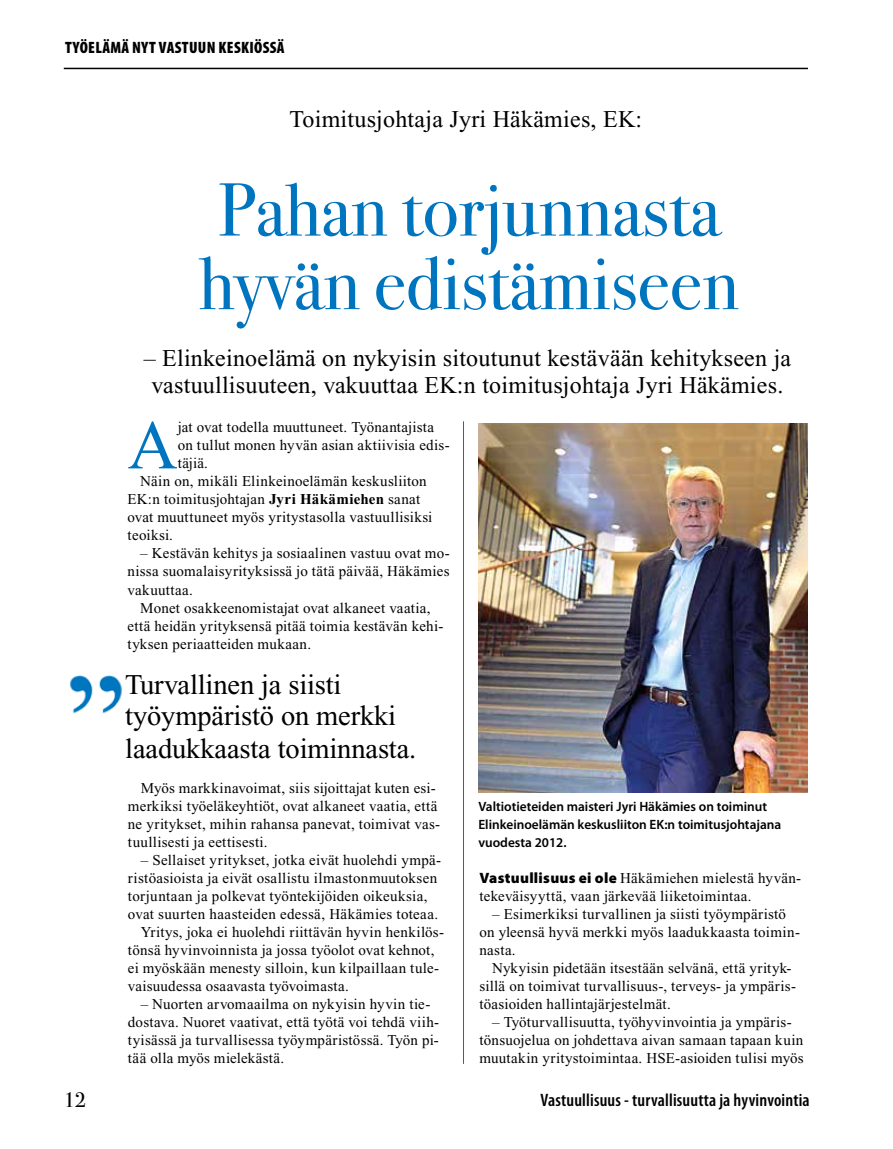
<style>
.page{position:relative;width:893px;height:1149px;background:#fff}
.page>*{position:absolute;margin:0;border:0;box-sizing:border-box;transform-origin:0 0}
.t1{font:75px/73.5px "Bodoni Svty Two ITCTT";color:#0075bf}
.t2{font:69.45px "Times New Roman";color:#0075bf}
.t3{font:28.5px/32.2px "Times New Roman";letter-spacing:-.005em;color:#000}
.t4{font:24px/27px "Times New Roman";letter-spacing:.01em;color:#000;text-align:center}
.t5{font:21px "Bodoni Svty Two ITCTT";color:#000}
.t6{font:600 condensed 18px "Myriad Pro";letter-spacing:.01em;color:#000}
.t7{font:900 condensed 16.5px "Myriad Pro";letter-spacing:.02em;color:#000}
.t8{font:15px/18px "Times New Roman";letter-spacing:.02em;color:#000}
.t9{font:600 13.5px/18px "Myriad Pro";color:#000}
.s1{font-weight:700}
.s2{font-family:"Myriad Pro";font-weight:900}
</style>
<div class="page">
<hr style="left:64px;top:68px;width:744px;height:1px;background:#000">
<hr style="left:463px;top:421px;width:1px;height:642px;background:#0075bf">
<img style="left:70px;top:675px;width:52px;height:39px">
<img style="left:478px;top:423px;width:330px;height:368px">
<p class="t7" style="left:65px;top:38px;width:221px">TYÖELÄMÄ NYT VASTUUN KESKIÖSSÄ</p>
<h3 class="t4" style="left:290px;top:105px;width:354px">Toimitusjohtaja Jyri Häkämies, EK:</h3>
<h1 class="t1" style="left:199px;top:165px;width:541px">Pahan torjunnasta hyvän edistämiseen</h1>
<h3 class="t4" style="left:144px;top:345px;width:649px">– Elinkeinoelämä on nykyisin sitoutunut kestävään kehitykseen ja vastuullisuuteen, vakuuttaa EK:n toimitusjohtaja Jyri Häkämies.</h3>
<h2 class="t2" style="left:128px;top:407px;width:52px">A</h2>
<p class="t8" style="left:178px;top:418px;width:258px">jat ovat todella muuttuneet. Työnantajista</p>
<p class="t8" style="left:178px;top:436px;width:274px">on tullut monen hyvän asian aktiivisia edis-</p>
<p class="t8" style="left:178px;top:454px;width:32px">täjiä.</p>
<p class="t8" style="left:140px;top:472px;width:288px">Näin on, mikäli Elinkeinoelämän keskusliiton</p>
<p class="t8" style="left:128px;top:490px;width:294px">EK:n toimitusjohtajan <span class="s1">Jyri Häkämiehen</span> sanat</p>
<p class="t8" style="left:128px;top:508px;width:306px">ovat muuttuneet myös yritystasolla vastuullisiksi</p>
<p class="t8" style="left:128px;top:526px;width:47px">teoiksi.</p>
<p class="t8" style="left:128px;top:544px;width:324px;text-align:justify;text-indent:13px">– Kestävän kehitys ja sosiaalinen vastuu ovat mo&shy;nissa suomalaisyrityksissä jo tätä päivää, Häkämies vakuuttaa.</p>
<p class="t8" style="left:128px;top:598px;width:317px;text-indent:13px">Monet osakkeenomistajat ovat alkaneet vaatia, että heidän yrityksensä pitää toimia kestävän kehi&shy;tyksen periaatteiden mukaan.</p>
<h3 class="t3" style="left:125px;top:668px;width:293px">Turvallinen ja siisti työympäristö on merkki laadukkaasta toiminnasta.</h3>
<p class="t8" style="left:128px;top:778px;width:314px;text-indent:13px">Myös markkinavoimat, siis sijoittajat kuten esi&shy;merkiksi työeläkeyhtiöt, ovat alkaneet vaatia, että ne yritykset, mihin rahansa panevat, toimivat vas&shy;tuullisesti ja eettisesti.</p>
<p class="t8" style="left:141px;top:850px;width:302px">– Sellaiset yritykset, jotka eivät huolehdi ympä-</p>
<p class="t8" style="left:128px;top:868px;width:311px">ristöasioista ja eivät osallistu ilmastonmuutoksen</p>
<p class="t8" style="left:128px;top:886px;width:301px">torjuntaan ja polkevat työntekijöiden oikeuksia,</p>
<p class="t8" style="left:128px;top:904px;width:312px">ovat suurten haasteiden edessä, Häkämies toteaa.</p>
<p class="t8" style="left:141px;top:922px;width:305px">Yritys, joka ei huolehdi riittävän hyvin henkilös-</p>
<p class="t8" style="left:128px;top:940px;width:308px">tönsä hyvinvoinnista ja jossa työolot ovat kehnot,</p>
<p class="t8" style="left:128px;top:958px;width:313px">ei myöskään menesty silloin, kun kilpaillaan tule-</p>
<p class="t8" style="left:128px;top:976px;width:222px">vaisuudessa osaavasta työvoimasta.</p>
<p class="t8" style="left:128px;top:994px;width:313px;text-indent:13px">– Nuorten arvomaailma on nykyisin hyvin tie&shy;dostava. Nuoret vaativat, että työtä voi tehdä viih&shy;tyisässä ja turvallisessa työympäristössä. Työn pi&shy;tää olla myös mielekästä.</p>
<p class="t9" style="left:478px;top:797px;width:304px">Valtiotieteiden maisteri Jyri Häkämies on toiminut<br>Elinkeinoelämän keskusliiton EK:n toimitusjohtajana vuodesta 2012.</p>
<p class="t8" style="left:479px;top:868px;width:323px"><span class="s2">Vastuullisuus ei ole</span> Häkämiehen mielestä hyvän&shy;tekeväisyyttä, vaan järkevää liiketoimintaa.</p>
<p class="t8" style="left:479px;top:904px;width:322px;text-indent:13px">– Esimerkiksi turvallinen ja siisti työympäristö on yleensä hyvä merkki myös laadukkaasta toimin&shy;nasta.</p>
<p class="t8" style="left:479px;top:958px;width:318px;text-indent:13px">Nykyisin pidetään itsestään selvänä, että yrityk&shy;sillä on toimivat turvallisuus-, terveys- ja ympäris&shy;töasioiden hallintajärjestelmät.</p>
<p class="t8" style="left:479px;top:1012px;width:326px;text-align:center">– Työturvallisuutta, työhyvinvointia ja ympäris&shy;tönsuojelua on johdettava aivan samaan tapaan kuin muutakin yritystoimintaa. HSE-asioiden tulisi myös</p>
<h3 class="t5" style="left:64px;top:1082px;width:24px">12</h3>
<p class="t6" style="left:541px;top:1089px;width:271px">Vastuullisuus - turvallisuutta ja hyvinvointia</p>
</div>
